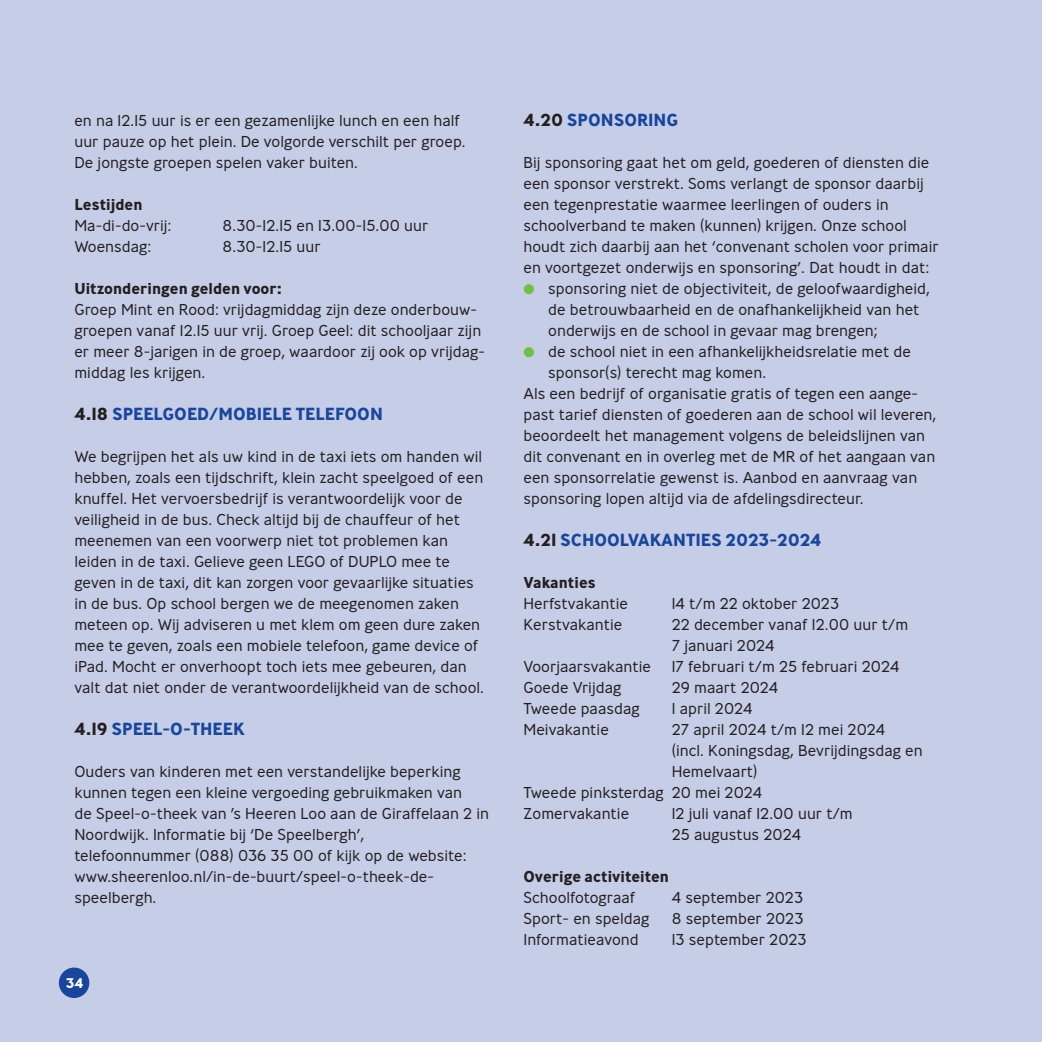
<style>
.page{position:relative;width:1042px;height:1042px;background:#c6cde7}
.page>*{position:absolute;margin:0;border:0;box-sizing:border-box;transform-origin:0 0}
.t1{font:700 17.5px "Ministry";color:#18469d}
.t2{font:300 15.75px/21px "Ministry";color:#231f20}
.t3{font:700 15.75px "Ministry";color:#231f20}
.t4{font:700 14px "Ministry";color:#fff}
.s1{color:#231f20}
.s2{color:#71bf44}
</style>
<div class="page">
<div style="left:59px;top:967px;width:30px;height:31px;background:#18469d;border-radius:50%"></div>
<p class="t2" style="left:74px;top:111px;width:393px">en na 12.15 uur is er een gezamenlijke lunch en een half uur pauze op het plein. De volgorde verschilt per groep.<br>De jongste groepen spelen vaker buiten.</p>
<p class="t3" style="left:74px;top:198px;width:70px">Lestijden</p>
<p class="t2" style="left:74px;top:216px;width:99px">Ma-di-do-vrij:</p>
<p class="t2" style="left:223px;top:216px;width:207px">8.30-12.15 en 13.00-15.00 uur</p>
<p class="t2" style="left:74px;top:237px;width:79px">Woensdag:</p>
<p class="t2" style="left:223px;top:237px;width:100px">8.30-12.15 uur</p>
<p class="t3" style="left:74px;top:282px;width:209px">Uitzonderingen gelden voor:</p>
<p class="t2" style="left:74px;top:300px;width:412px">Groep Mint en Rood: vrijdagmiddag zijn deze onderbouw&shy;groepen vanaf 12.15 uur vrij. Groep Geel: dit schooljaar zijn er meer 8-jarigen in de groep, waardoor zij ook op vrijdag&shy;middag les krijgen.</p>
<p class="t1" style="left:74px;top:407px;width:310px"><span class="s1">4.18</span> SPEELGOED/MOBIELE TELEFOON</p>
<p class="t2" style="left:74px;top:447px;width:411px">We begrijpen het als uw kind in de taxi iets om handen wil hebben, zoals een tijdschrift, klein zacht speelgoed of een knuffel. Het vervoersbedrijf is verantwoordelijk voor de veiligheid in de bus. Check altijd bij de chauffeur of het meenemen van een voorwerp niet tot problemen kan leiden in de taxi. Gelieve geen LEGO of DUPLO mee te geven in de taxi, dit kan zorgen voor gevaarlijke situaties in de bus. Op school bergen we de meegenomen zaken meteen op. Wij adviseren u met klem om geen dure zaken mee te geven, zoals een mobiele telefoon, game device of iPad. Mocht er onverhoopt toch iets mee gebeuren, dan valt dat niet onder de verantwoordelijkheid van de school.</p>
<p class="t1" style="left:74px;top:722px;width:172px"><span class="s1">4.19</span> SPEEL-O-THEEK</p>
<p class="t2" style="left:74px;top:762px;width:416px">Ouders van kinderen met een verstandelijke beperking kunnen tegen een kleine vergoeding gebruikmaken van<br>de Speel-o-theek van ’s Heeren Loo aan de Giraffelaan 2 in Noordwijk. Informatie bij ‘De Speelbergh’,<br>telefoonnummer (088) 036 35 00 of kijk op de website: www.sheerenloo.nl/in-de-buurt/speel-o-theek-de&shy;speelbergh.</p>
<p class="t4" style="left:66px;top:977px;width:19px">34</p>
<p class="t1" style="left:523px;top:113px;width:156px"><span class="s1">4.20</span> SPONSORING</p>
<p class="t2" style="left:523px;top:153px;width:417px">Bij sponsoring gaat het om geld, goederen of diensten die een sponsor verstrekt. Soms verlangt de sponsor daarbij een tegenprestatie waarmee leerlingen of ouders in schoolverband te maken (kunnen) krijgen. Onze school houdt zich daarbij aan het ‘convenant scholen voor primair en voortgezet onderwijs en sponsoring’. Dat houdt in dat:</p>
<p class="t2" style="left:548px;top:279px;width:383px;text-indent:-25px"><span class="s2">●</span> sponsoring niet de objectiviteit, de geloofwaardigheid, de betrouwbaarheid en de onafhankelijkheid van het onderwijs en de school in gevaar mag brengen;</p>
<p class="t2" style="left:523px;top:342px;width:389px"><span class="s2">●</span> de school niet in een afhankelijkheidsrelatie met de</p>
<p class="t2" style="left:548px;top:363px;width:219px">sponsor(s) terecht mag komen.</p>
<p class="t2" style="left:523px;top:384px;width:396px">Als een bedrijf of organisatie gratis of tegen een aange-</p>
<p class="t2" style="left:523px;top:405px;width:414px">past tarief diensten of goederen aan de school wil leveren,</p>
<p class="t2" style="left:523px;top:426px;width:403px">beoordeelt het management volgens de beleidslijnen van</p>
<p class="t2" style="left:523px;top:447px;width:413px">dit convenant en in overleg met de MR of het aangaan van</p>
<p class="t2" style="left:523px;top:468px;width:395px">een sponsorrelatie gewenst is. Aanbod en aanvraag van</p>
<p class="t2" style="left:523px;top:489px;width:342px">sponsoring lopen altijd via de afdelingsdirecteur.</p>
<p class="t1" style="left:523px;top:533px;width:299px"><span class="s1">4.21</span> SCHOOLVAKANTIES 2023-2024</p>
<p class="t3" style="left:523px;top:576px;width:74px">Vakanties</p>
<p class="t2" style="left:523px;top:594px;width:106px">Herfstvakantie</p>
<p class="t2" style="left:672px;top:594px;width:169px">14 t/m 22 oktober 2023</p>
<p class="t2" style="left:523px;top:615px;width:100px">Kerstvakantie</p>
<p class="t2" style="left:672px;top:615px;width:238px">22 december vanaf 12.00 uur t/m<br>7 januari 2024</p>
<p class="t2" style="left:523px;top:657px;width:129px">Voorjaarsvakantie</p>
<p class="t2" style="left:672px;top:657px;width:229px">17 februari t/m 25 februari 2024</p>
<p class="t2" style="left:523px;top:678px;width:99px">Goede Vrijdag</p>
<p class="t2" style="left:672px;top:678px;width:108px">29 maart 2024</p>
<p class="t2" style="left:523px;top:699px;width:118px">Tweede paasdag</p>
<p class="t2" style="left:672px;top:699px;width:83px">1 april 2024</p>
<p class="t2" style="left:523px;top:720px;width:87px">Meivakantie</p>
<p class="t2" style="left:672px;top:720px;width:215px">27 april 2024 t/m 12 mei 2024</p>
<p class="t2" style="left:672px;top:741px;width:252px">(incl. Koningsdag, Bevrijdingsdag en</p>
<p class="t2" style="left:672px;top:762px;width:87px">Hemelvaart)</p>
<p class="t2" style="left:523px;top:783px;width:240px">Tweede pinksterdag 20 mei 2024</p>
<p class="t2" style="left:523px;top:804px;width:107px">Zomervakantie</p>
<p class="t2" style="left:672px;top:804px;width:182px">12 juli vanaf 12.00 uur t/m<br>25 augustus 2024</p>
<p class="t3" style="left:523px;top:870px;width:147px">Overige activiteiten</p>
<p class="t2" style="left:523px;top:888px;width:113px">Schoolfotograaf</p>
<p class="t2" style="left:672px;top:888px;width:133px">4 september 2023</p>
<p class="t2" style="left:523px;top:909px;width:128px">Sport- en speldag</p>
<p class="t2" style="left:672px;top:909px;width:133px">8 september 2023</p>
<p class="t2" style="left:523px;top:930px;width:117px">Informatieavond</p>
<p class="t2" style="left:672px;top:930px;width:137px">13 september 2023</p>
</div>
